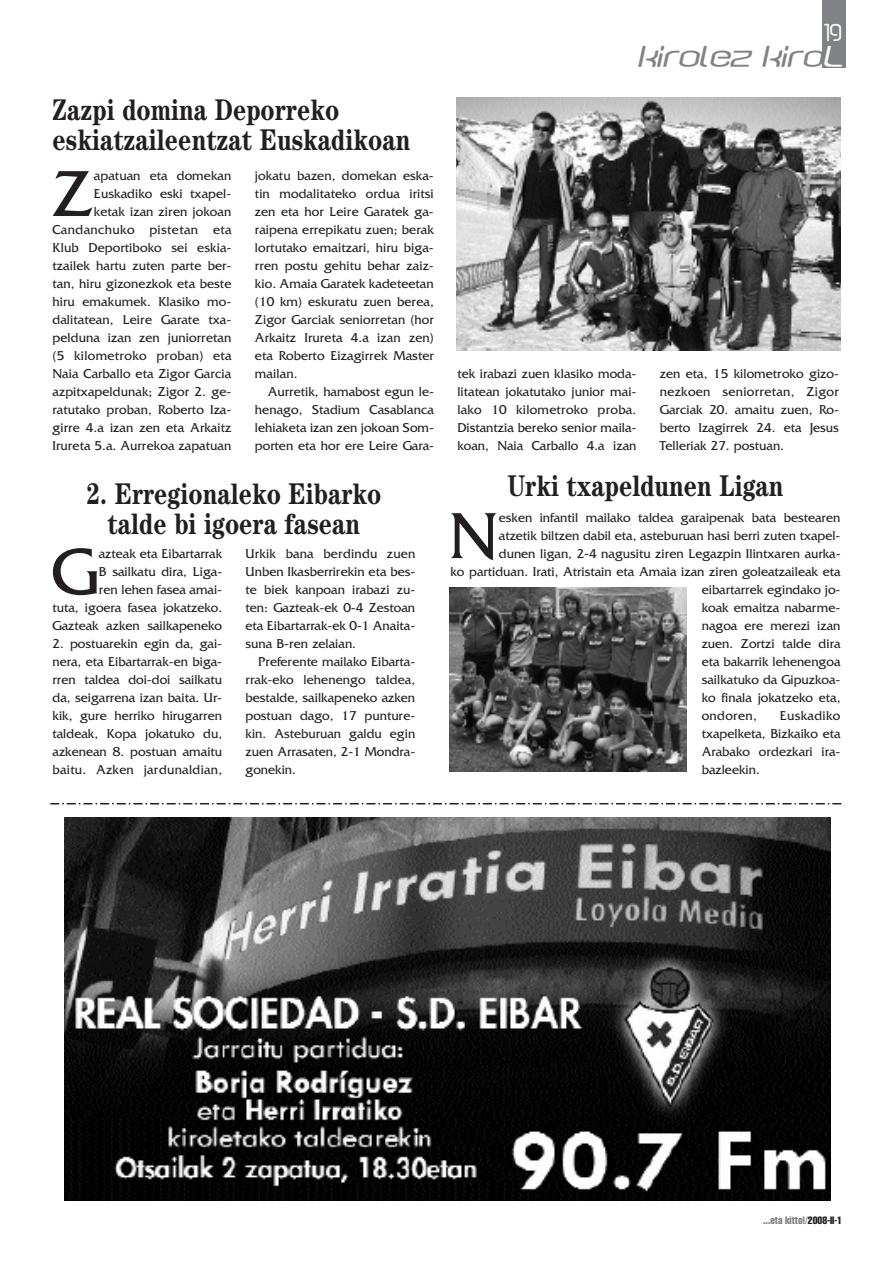
<style>
.page{position:relative;width:893px;height:1263px;background:#fff}
.page>*{position:absolute;margin:0;border:0;box-sizing:border-box;transform-origin:0 0}
.t1{font:68.25px "Friz Quadrata";color:#231f20}
.t2{font:italic 33px "Q Switch Ax";color:#808285}
.t3{font:700 30px/30px "Century";color:#231f20;scale:.8 1}
.t4{font:27px "Q Switch Ax";color:#fff;scale:.7 1}
.t5{font:13.5px/18px "Friz Quadrata";color:#231f20;text-align:justify}
.t6{font:13.5px "Friz Quadrata";letter-spacing:.02em;color:#231f20}
.t7{font:extra-condensed 10.5px "Helvetica";color:#808285}
.s1{color:#fff}
.s2{color:#231f20}
</style>
<div class="page">
<div style="left:822px;top:0;width:23px;height:68px;background:#808285"></div>
<svg style="left:50px;top:803px;width:791px;height:1px"></svg>
<img style="left:456px;top:98px;width:385px;height:253px">
<img style="left:449px;top:588px;width:238px;height:183px">
<img style="left:65px;top:818px;width:765px;height:383px">
<h3 class="t3" style="left:53px;top:97px;width:449px">Zazpi domina Deporreko eskiatzaileentzat Euskadikoan</h3>
<p class="t5" style="left:53px;top:166px;width:181px;text-align:right">apatuan eta domekan<br>Euskadiko eski txapel-<br>ketak izan ziren jokoan<br>Candanchuko pistetan eta<br>Klub Deportiboko sei eskia&shy;tzailek hartu zuten parte ber&shy;tan, hiru gizonezkok eta beste hiru emakumek. Klasiko mo&shy;dalitatean, Leire Garate txa&shy;pelduna izan zen juniorretan (5 kilometroko proban) eta<br>Naia Carballo eta Zigor Garcia azpitxapeldunak; Zigor 2. ge&shy;ratutako proban, Roberto Iza&shy;girre 4.a izan zen eta Arkaitz<br>Irureta 5.a. Aurrekoa zapatuan</p>
<p class="t5" style="left:255px;top:166px;width:180px">jokatu bazen, domekan eska&shy;tin modalitateko ordua iritsi zen eta hor Leire Garatek ga&shy;raipena errepikatu zuen; berak lortutako emaitzari, hiru biga&shy;rren postu gehitu behar zaiz&shy;kio. Amaia Garatek kadeteetan (10 km) eskuratu zuen berea, Zigor Garciak seniorretan (hor Arkaitz Irureta 4.a izan zen) eta Roberto Eizagirrek Master mailan.</p>
<h1 class="t1" style="left:52px;top:153px;width:42px">Z</h1>
<p class="t5" style="left:255px;top:382px;width:181px;text-indent:13px">Aurretik, hamabost egun le&shy;henago, Stadium Casablanca lehiaketa izan zen jokoan Som&shy;porten eta hor ere Leire Gara-</p>
<h3 class="t3" style="left:86px;top:481px;width:370px;text-align:center">2. Erregionaleko Eibarko talde bi igoera fasean</h3>
<h1 class="t1" style="left:51px;top:531px;width:48px">G</h1>
<p class="t5" style="left:53px;top:544px;width:171px;text-align:right">azteak eta Eibartarrak<br>B sailkatu dira, Liga-<br>ren lehen fasea amai-<br>tuta, igoera fasea jokatzeko.<br>Gazteak azken sailkapeneko</p>
<p class="t5" style="left:53px;top:634px;width:171px">2. postuarekin egin da, gai&shy;nera, eta Eibartarrak-en biga&shy;rren taldea doi-doi sailkatu da, seigarrena izan baita. Ur&shy;kik, gure herriko hirugarren taldeak, Kopa jokatuko du, azkenean 8. postuan amaitu baitu. Azken jardunaldian,</p>
<p class="t5" style="left:246px;top:544px;width:171px">Urkik bana berdindu zuen Unben Ikasberrirekin eta bes&shy;te biek kanpoan irabazi zu&shy;ten: Gazteak-ek 0-4 Zestoan eta Eibartarrak-ek 0-1 Anaita&shy;suna B-ren zelaian.</p>
<p class="t5" style="left:246px;top:652px;width:171px;text-indent:13px">Preferente mailako Eibarta&shy;rrak-eko lehenengo taldea, bestalde, sailkapeneko azken postuan dago, 17 punture&shy;kin. Asteburuan galdu egin zuen Arrasaten, 2-1 Mondra&shy;gonekin.</p>
<h3 class="t4" style="left:822px;top:24px;width:28px">19</h3>
<h2 class="t2" style="left:635px;top:46px;width:207px">kirolez kiro<span class="s1">L</span></h2>
<p class="t5" style="left:457px;top:364px;width:181px">tek irabazi zuen klasiko moda&shy;litatean jokatutako junior mai&shy;lako 10 kilometroko proba.<br>Distantzia bereko senior maila&shy;koan, Naia Carballo 4.a izan</p>
<p class="t5" style="left:660px;top:364px;width:181px">zen eta, 15 kilometroko gizo&shy;nezkoen seniorretan, Zigor Garciak 20. amaitu zuen, Ro&shy;berto Izagirrek 24. eta Jesus Telleriak 27. postuan.</p>
<h3 class="t3" style="left:508px;top:473px;width:346px">Urki txapeldunen Ligan</h3>
<h1 class="t1" style="left:449px;top:495px;width:51px">N</h1>
<p class="t5" style="left:499px;top:508px;width:343px">esken infantil mailako taldea garaipenak bata bestearen</p>
<p class="t5" style="left:499px;top:526px;width:343px">atzetik biltzen dabil eta, asteburuan hasi berri zuten txapel-</p>
<p class="t5" style="left:499px;top:544px;width:343px">dunen ligan, 2-4 nagusitu ziren Legazpin Ilintxaren aurka-</p>
<p class="t5" style="left:450px;top:562px;width:392px">ko partiduan. Irati, Atristain eta Amaia izan ziren goleatzaileak eta</p>
<p class="t5" style="left:702px;top:580px;width:140px">eibartarrek egindako jo-</p>
<p class="t5" style="left:702px;top:598px;width:140px">koak emaitza nabarme-</p>
<p class="t5" style="left:702px;top:616px;width:140px">nagoa ere merezi izan</p>
<p class="t5" style="left:702px;top:634px;width:140px">zuen. Zortzi talde dira</p>
<p class="t5" style="left:702px;top:652px;width:140px">eta bakarrik lehenengoa</p>
<p class="t5" style="left:702px;top:670px;width:140px">sailkatuko da Gipuzkoa-</p>
<p class="t5" style="left:702px;top:688px;width:140px">ko finala jokatzeko eta,</p>
<p class="t6" style="left:702px;top:707px;width:57px">ondoren,</p>
<p class="t5" style="left:702px;top:706px;width:140px;text-indent:78px">Euskadiko txapelketa, Bizkaiko eta Arabako ordezkari ira&shy;bazleekin.</p>
<p class="t7" style="left:763px;top:1216px;width:80px">...eta kitto!/<span class="s2">2008-II-1</span></p>
</div>
